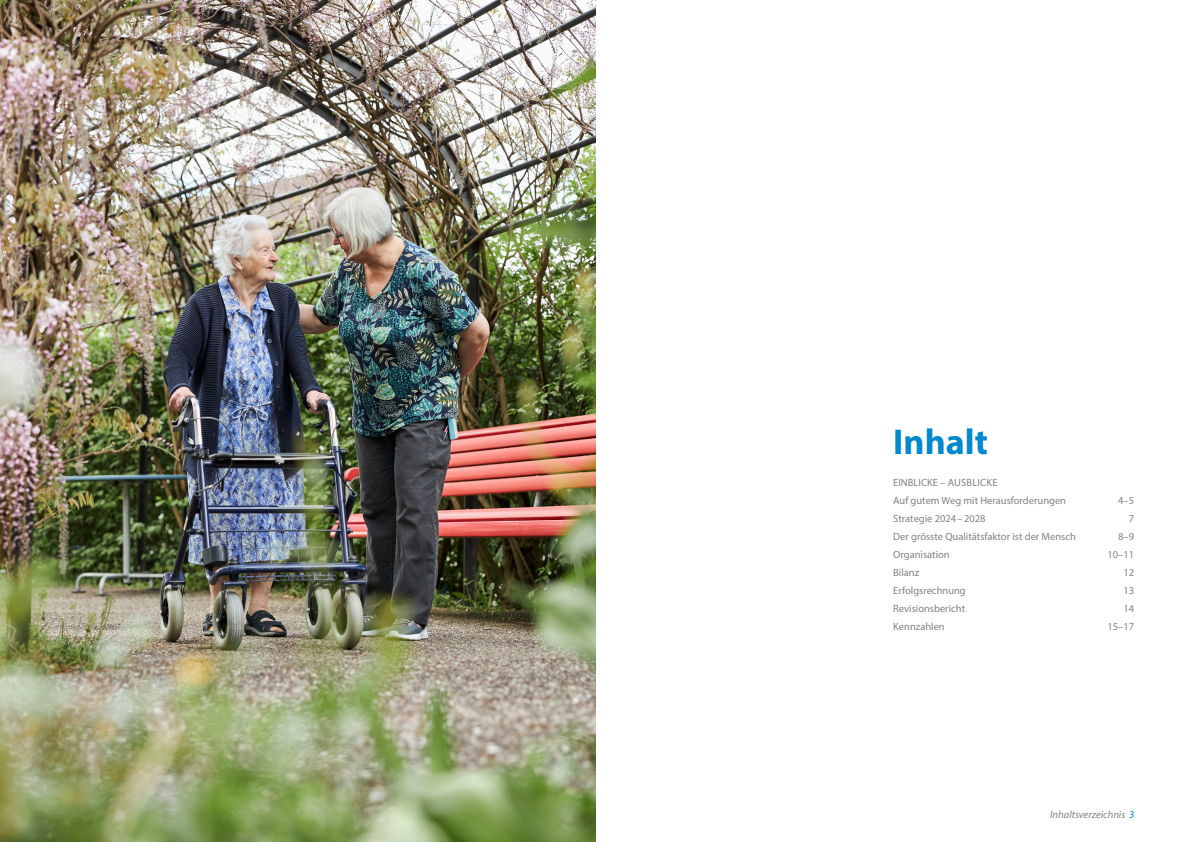
<style>
.page{position:relative;width:1191px;height:842px;background:#fff}
.page>*{position:absolute;margin:0;border:0;box-sizing:border-box;transform-origin:0 0}
.Headline{font:700 36px "Myriad Pro";color:#0089cf}
.Copytext{font:10.5px "Myriad Pro";color:#808285}
.t1{font:italic 10.5px "Myriad Pro";color:#808285}
.s1{color:#0089cf}
</style>
<div class="page">
<img style="left:0;top:0;width:595px;height:842px">
<p class="Headline" style="left:893px;top:418px;width:96px">Inhalt</p>
<p class="Copytext" style="left:893px;top:476px;width:106px">EINBLICKE – AUSBLICKE</p>
<p class="Copytext" style="left:893px;top:494px;width:174px">Auf gutem Weg mit Herausforderungen</p>
<p class="Copytext" style="left:1118px;top:494px;width:18px">4–5</p>
<p class="Copytext" style="left:893px;top:512px;width:94px">Strategie 2024–2028</p>
<p class="Copytext" style="left:1128px;top:512px;width:7px">7</p>
<p class="Copytext" style="left:893px;top:530px;width:184px">Der grösste Qualitätsfaktor ist der Mensch</p>
<p class="Copytext" style="left:1118px;top:530px;width:18px">8–9</p>
<p class="Copytext" style="left:893px;top:548px;width:58px">Organisation</p>
<p class="Copytext" style="left:1107px;top:548px;width:28px">10–11</p>
<p class="Copytext" style="left:893px;top:566px;width:28px">Bilanz</p>
<p class="Copytext" style="left:1123px;top:566px;width:12px">12</p>
<p class="Copytext" style="left:893px;top:584px;width:74px">Erfolgsrechnung</p>
<p class="Copytext" style="left:1123px;top:584px;width:12px">13</p>
<p class="Copytext" style="left:893px;top:602px;width:73px">Revisionsbericht</p>
<p class="Copytext" style="left:1123px;top:602px;width:12px">14</p>
<p class="Copytext" style="left:893px;top:620px;width:53px">Kennzahlen</p>
<p class="Copytext" style="left:1107px;top:620px;width:28px">15–17</p>
<p class="t1" style="left:1050px;top:808px;width:86px">Inhaltsverzeichnis <span class="s1">3</span></p>
</div>
